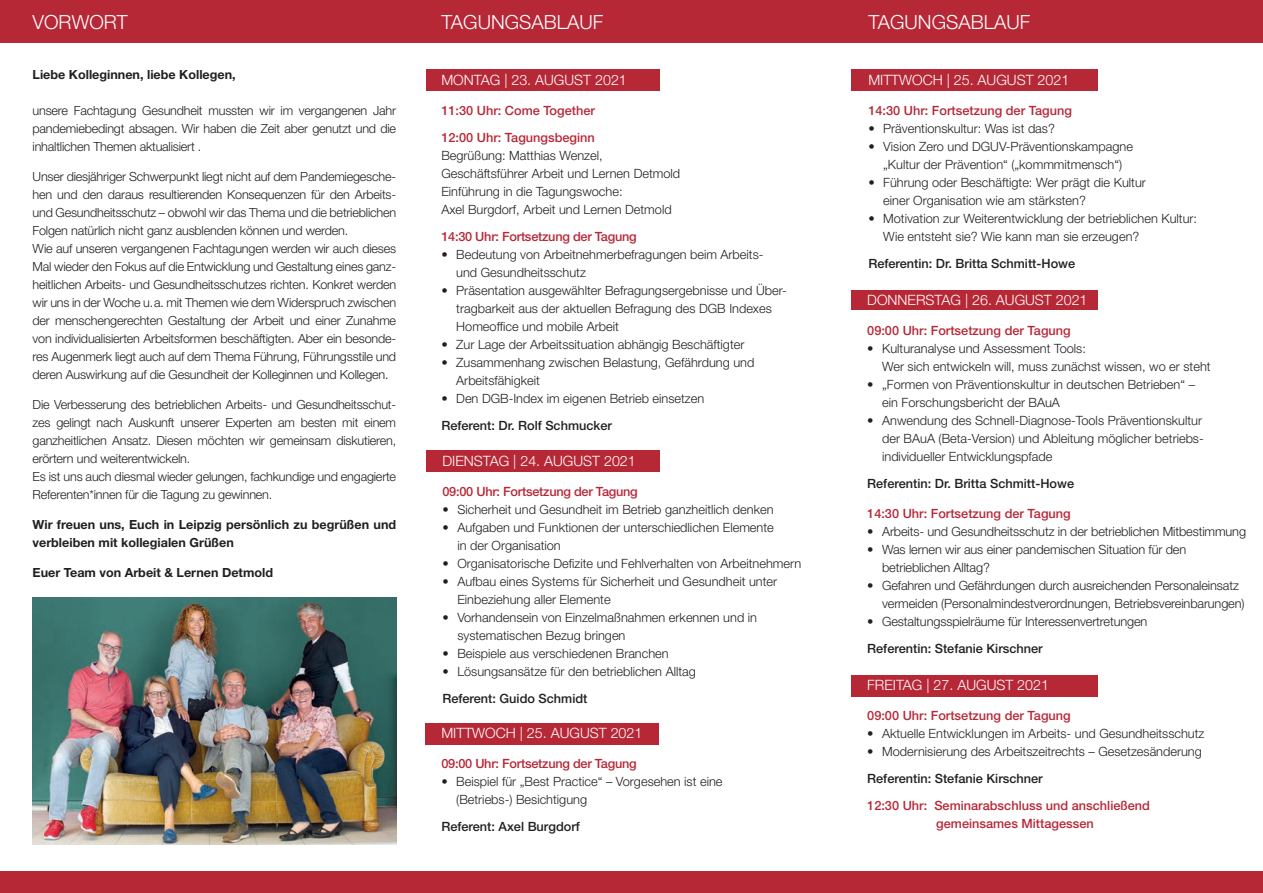
<style>
.page{position:relative;width:1263px;height:893px;background:#fff}
.page>*{position:absolute;margin:0;border:0;box-sizing:border-box;transform-origin:0 0}
.t1{font:300 19.5px "Helvetica Neue LT Std";color:#fff}
.t2{font:300 14.25px "Helvetica Neue LT Std";color:#fff}
.t3{font:300 12.75px/18px "Helvetica Neue LT Std";color:#231f20}
.t4{font:500 12.75px/27px "Helvetica Neue LT Std";color:#b72837}
.t5{font:500 12.75px "Helvetica Neue LT Std";color:#231f20}
.t6{font:500 12.75px "Helvetica Neue LT Std";letter-spacing:-.02em;color:#b72837}
.t7{font:300 12.6px/18px "Helvetica Neue LT Std";letter-spacing:-.015em;color:#231f20}
.t8{font:700 12.6px/18px "Helvetica Neue LT Std";color:#231f20}
</style>
<div class="page">
<div style="left:0;top:872px;width:1263px;height:21px;background:#b72837"></div>
<div style="left:0;top:0;width:1263px;height:43px;background:#b72837"></div>
<div style="left:426px;top:70px;width:234px;height:21px;background:#b72837"></div>
<div style="left:426px;top:451px;width:234px;height:21px;background:#b72837"></div>
<div style="left:851px;top:290px;width:246px;height:20px;background:#b72837"></div>
<div style="left:851px;top:70px;width:246px;height:21px;background:#b72837"></div>
<div style="left:425px;top:723px;width:234px;height:22px;background:#b72837"></div>
<div style="left:851px;top:675px;width:246px;height:22px;background:#b72837"></div>
<img style="left:33px;top:598px;width:363px;height:246px">
<h1 class="t1" style="left:33px;top:10px;width:97px">VORWORT</h1>
<h1 class="t1" style="left:441px;top:10px;width:163px">TAGUNGSABLAUF</h1>
<h1 class="t1" style="left:868px;top:10px;width:163px">TAGUNGSABLAUF</h1>
<p class="t8" style="left:33px;top:65px;width:205px">Liebe Kolleginnen, liebe Kollegen,</p>
<p class="t7" style="left:33px;top:101px;width:365px;text-align:justify">unsere Fachtagung Gesundheit mussten wir im vergangenen Jahr pandemiebedingt absagen. Wir haben die Zeit aber genutzt und die inhaltlichen Themen aktualisiert .</p>
<p class="t7" style="left:33px;top:167px;width:365px">Unser diesjähriger Schwerpunkt liegt nicht auf dem Pandemiegesche&shy;hen und den daraus resultierenden Konsequenzen für den Arbeits&shy;und Gesundheitsschutz – obwohl wir das Thema und die betrieblichen Folgen natürlich nicht ganz ausblenden können und werden.<br>Wie auf unseren vergangenen Fachtagungen werden wir auch dieses Mal wieder den Fokus auf die Entwicklung und Gestaltung eines ganz&shy;heitlichen Arbeits- und Gesundheitsschutzes richten. Konkret werden wir uns in der Woche u. a. mit Themen wie dem Widerspruch zwischen der menschengerechten Gestaltung der Arbeit und einer Zunahme von individualisierten Arbeitsformen beschäftigten. Aber ein besonde&shy;res Augenmerk liegt auch auf dem Thema Führung, Führungsstile und deren Auswirkung auf die Gesundheit der Kolleginnen und Kollegen.</p>
<p class="t7" style="left:33px;top:395px;width:365px">Die Verbesserung des betrieblichen Arbeits- und Gesundheitsschut&shy;zes gelingt nach Auskunft unserer Experten am besten mit einem ganzheitlichen Ansatz. Diesen möchten wir gemeinsam diskutieren, erörtern und weiterentwickeln.<br>Es ist uns auch diesmal wieder gelungen, fachkundige und engagierte Referenten*innen für die Tagung zu gewinnen.</p>
<p class="t8" style="left:33px;top:515px;width:365px">Wir freuen uns, Euch in Leipzig persönlich zu begrüßen und verbleiben mit kollegialen Grüßen</p>
<p class="t8" style="left:33px;top:563px;width:242px">Euer Team von Arbeit &amp; Lernen Detmold</p>
<p class="t2" style="left:441px;top:71px;width:187px">MONTAG | 23. AUGUST 2021</p>
<p class="t4" style="left:441px;top:96px;width:155px">11:30 Uhr: Come Together<br>12:00 Uhr: Tagungsbeginn</p>
<p class="t3" style="left:441px;top:146px;width:240px">Begrüßung: Matthias Wenzel, Geschäftsführer Arbeit und Lernen Detmold Einführung in die Tagungswoche:<br>Axel Burgdorf, Arbeit und Lernen Detmold</p>
<p class="t6" style="left:441px;top:228px;width:197px">14:30 Uhr: Fortsetzung der Tagung</p>
<p class="t3" style="left:456px;top:245px;width:309px;text-indent:-15px">• Bedeutung von Arbeitnehmerbefragungen beim Arbeits&shy;und Gesundheitsschutz</p>
<p class="t3" style="left:456px;top:281px;width:332px;text-indent:-15px">• Präsentation ausgewählter Befragungsergebnisse und Über&shy;tragbarkeit aus der aktuellen Befragung des DGB Indexes<br>Homeoffice und mobile Arbeit</p>
<p class="t3" style="left:441px;top:335px;width:305px">• Zur Lage der Arbeitssituation abhängig Beschäftigter</p>
<p class="t3" style="left:456px;top:353px;width:300px;text-indent:-15px">• Zusammenhang zwischen Belastung, Gefährdung und<br>Arbeitsfähigkeit</p>
<p class="t3" style="left:441px;top:389px;width:264px">• Den DGB-Index im eigenen Betrieb einsetzen</p>
<p class="t5" style="left:441px;top:417px;width:172px">Referent: Dr. Rolf Schmucker</p>
<p class="t2" style="left:442px;top:452px;width:195px">DIENSTAG | 24. AUGUST 2021</p>
<p class="t6" style="left:442px;top:484px;width:197px">09:00 Uhr: Fortsetzung der Tagung</p>
<p class="t3" style="left:442px;top:500px;width:333px">• Sicherheit und Gesundheit im Betrieb ganzheitlich denken</p>
<p class="t3" style="left:457px;top:518px;width:318px;text-indent:-15px">• Aufgaben und Funktionen der unterschiedlichen Elemente in der Organisation</p>
<p class="t3" style="left:442px;top:554px;width:360px">• Organisatorische Defizite und Fehlverhalten von Arbeitnehmern</p>
<p class="t3" style="left:457px;top:572px;width:321px;text-indent:-15px">• Aufbau eines Systems für Sicherheit und Gesundheit unter<br>Einbeziehung aller Elemente</p>
<p class="t3" style="left:457px;top:608px;width:301px;text-indent:-15px">• Vorhandensein von Einzelmaßnahmen erkennen und in systematischen Bezug bringen</p>
<p class="t3" style="left:442px;top:644px;width:228px">• Beispiele aus verschiedenen Branchen</p>
<p class="t3" style="left:442px;top:662px;width:255px">• Lösungsansätze für den betrieblichen Alltag</p>
<p class="t5" style="left:442px;top:691px;width:147px">Referent: Guido Schmidt</p>
<p class="t2" style="left:441px;top:725px;width:202px">MITTWOCH | 25. AUGUST 2021</p>
<p class="t6" style="left:441px;top:756px;width:197px">09:00 Uhr: Fortsetzung der Tagung</p>
<p class="t3" style="left:456px;top:773px;width:268px;text-indent:-15px">• Beispiel für „Best Practice“ – Vorgesehen ist eine (Betriebs-) Besichtigung</p>
<p class="t5" style="left:441px;top:819px;width:140px">Referent: Axel Burgdorf</p>
<p class="t2" style="left:868px;top:71px;width:202px">MITTWOCH | 25. AUGUST 2021</p>
<p class="t4" style="left:868px;top:96px;width:205px">14:30 Uhr: Fortsetzung der Tagung</p>
<p class="t3" style="left:868px;top:119px;width:188px">• Präventionskultur: Was ist das?</p>
<p class="t3" style="left:868px;top:137px;width:266px;text-align:center">• Vision Zero und DGUV-Präventionskampagne „Kultur der Prävention“ („kommmitmensch“)</p>
<p class="t3" style="left:883px;top:173px;width:264px;text-indent:-15px">• Führung oder Beschäftigte: Wer prägt die Kultur einer Organisation wie am stärksten?</p>
<p class="t3" style="left:883px;top:209px;width:315px;text-indent:-15px">• Motivation zur Weiterentwicklung der betrieblichen Kultur:<br>Wie entsteht sie? Wie kann man sie erzeugen?</p>
<p class="t5" style="left:868px;top:255px;width:208px">Referentin: Dr. Britta Schmitt-Howe</p>
<p class="t2" style="left:867px;top:291px;width:222px">DONNERSTAG | 26. AUGUST 2021</p>
<p class="t4" style="left:867px;top:317px;width:205px">09:00 Uhr: Fortsetzung der Tagung</p>
<p class="t3" style="left:882px;top:339px;width:330px;text-indent:-15px">• Kulturanalyse und Assessment Tools:<br>Wer sich entwickeln will, muss zunächst wissen, wo er steht</p>
<p class="t3" style="left:882px;top:375px;width:314px;text-indent:-15px">• „Formen von Präventionskultur in deutschen Betrieben“ – ein Forschungsbericht der BAuA</p>
<p class="t3" style="left:882px;top:411px;width:323px;text-indent:-15px">• Anwendung des Schnell-Diagnose-Tools Präventionskultur der BAuA (Beta-Version) und Ableitung möglicher betriebs&shy;individueller Entwicklungspfade</p>
<p class="t5" style="left:867px;top:476px;width:208px">Referentin: Dr. Britta Schmitt-Howe</p>
<p class="t4" style="left:867px;top:500px;width:205px">14:30 Uhr: Fortsetzung der Tagung</p>
<p class="t3" style="left:867px;top:522px;width:380px">• Arbeits- und Gesundheitsschutz in der betrieblichen Mitbestimmung</p>
<p class="t3" style="left:882px;top:540px;width:306px;text-indent:-15px">• Was lernen wir aus einer pandemischen Situation für den betrieblichen Alltag?</p>
<p class="t3" style="left:882px;top:576px;width:364px;text-indent:-15px">• Gefahren und Gefährdungen durch ausreichenden Personaleinsatz vermeiden (Personalmindestverordnungen, Betriebsvereinbarungen)</p>
<p class="t3" style="left:867px;top:613px;width:282px">• Gestaltungsspielräume für Interessenvertretungen</p>
<p class="t5" style="left:867px;top:641px;width:177px">Referentin: Stefanie Kirschner</p>
<p class="t2" style="left:867px;top:677px;width:183px">FREITAG | 27. AUGUST 2021</p>
<p class="t4" style="left:867px;top:702px;width:205px">09:00 Uhr: Fortsetzung der Tagung</p>
<p class="t3" style="left:867px;top:725px;width:339px">• Aktuelle Entwicklungen im Arbeits- und Gesundheitsschutz</p>
<p class="t3" style="left:867px;top:743px;width:336px">• Modernisierung des Arbeitszeitrechts – Gesetzesänderung</p>
<p class="t5" style="left:867px;top:771px;width:177px">Referentin: Stefanie Kirschner</p>
<p class="t4" style="left:936px;top:797px;width:215px;line-height:18px;text-indent:-69px">12:30 Uhr: Seminarabschluss und anschließend gemeinsames Mittagessen</p>
</div>
